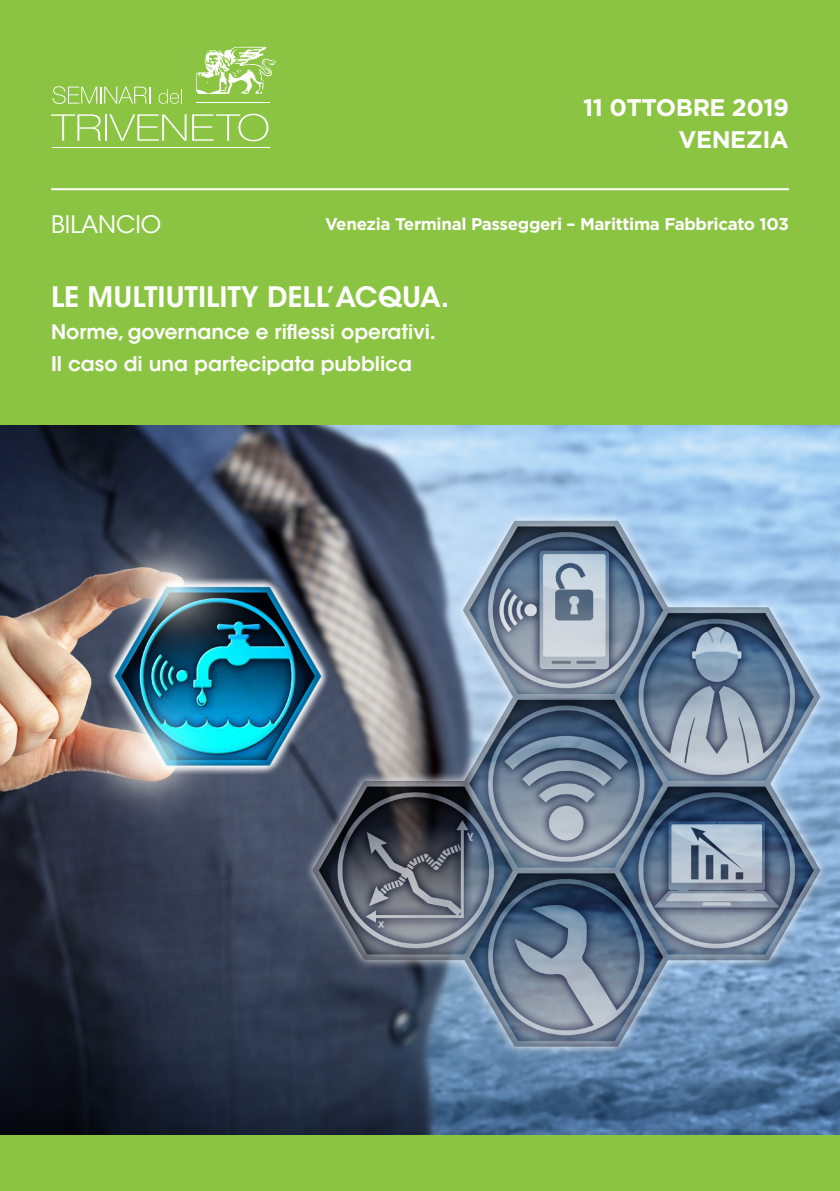
<style>
.page{position:relative;width:840px;height:1191px;background:#fff}
.page>*{position:absolute;margin:0;border:0;box-sizing:border-box;transform-origin:0 0}
.fronte_titolo{font:600 28px "ITC Avant Garde Std";color:#fff}
.fronte_data_evento{font:700 24px "Gotham HTF";letter-spacing:-.02em;color:#fff}
.fronte_tematica{font:24px "ITC Avant Garde Std";color:#fff}
.fronte_luogo{font:700 24px "Gotham HTF";letter-spacing:-.02em;color:#fff}
.fronte_sottotitolo{font:600 20px "ITC Avant Garde Std";color:#fff}
.fronte_locations{font:700 17px "Gotham HTF";letter-spacing:-.02em;color:#fff}
</style>
<div class="page">
<div style="left:0;top:0;width:839px;height:425px;background:#8bc442"></div>
<hr style="left:51px;top:188px;width:737px;height:2px;background:#fff">
<div style="left:0;top:1134px;width:839px;height:57px;background:#8bc442"></div>
<svg style="left:195px;top:47px;width:82px;height:47px"></svg>
<hr style="left:196px;top:102px;width:73px;height:1px;background:#fff">
<hr style="left:52px;top:147px;width:217px;height:1px;background:#fff">
<svg style="left:53px;top:86px;width:97px;height:18px"></svg>
<svg style="left:158px;top:89px;width:24px;height:15px"></svg>
<svg style="left:51px;top:114px;width:50px;height:27px"></svg>
<hr style="left:105px;top:114px;width:2px;height:27px;background:#fff">
<svg style="left:109px;top:114px;width:77px;height:27px"></svg>
<svg style="left:192px;top:114px;width:76px;height:27px"></svg>
<img style="left:0;top:425px;width:839px;height:709px">
<p class="fronte_tematica" style="left:51px;top:210px;width:112px">BILANCIO</p>
<p class="fronte_data_evento" style="left:583px;top:94px;width:207px">11 0TTOBRE 2019</p>
<p class="fronte_luogo" style="left:678px;top:126px;width:112px">VENEZIA</p>
<p class="fronte_locations" style="left:325px;top:214px;width:465px">Venezia Terminal Passeggeri – Marittima Fabbricato 103</p>
<p class="fronte_titolo" style="left:51px;top:279px;width:399px">LE MULTIUTILITY DELL’ACQUA.</p>
<p class="fronte_sottotitolo" style="left:51px;top:319px;width:386px">Norme, governance e riflessi operativi.</p>
<p class="fronte_sottotitolo" style="left:51px;top:351px;width:362px">Il caso di una partecipata pubblica</p>
</div>
